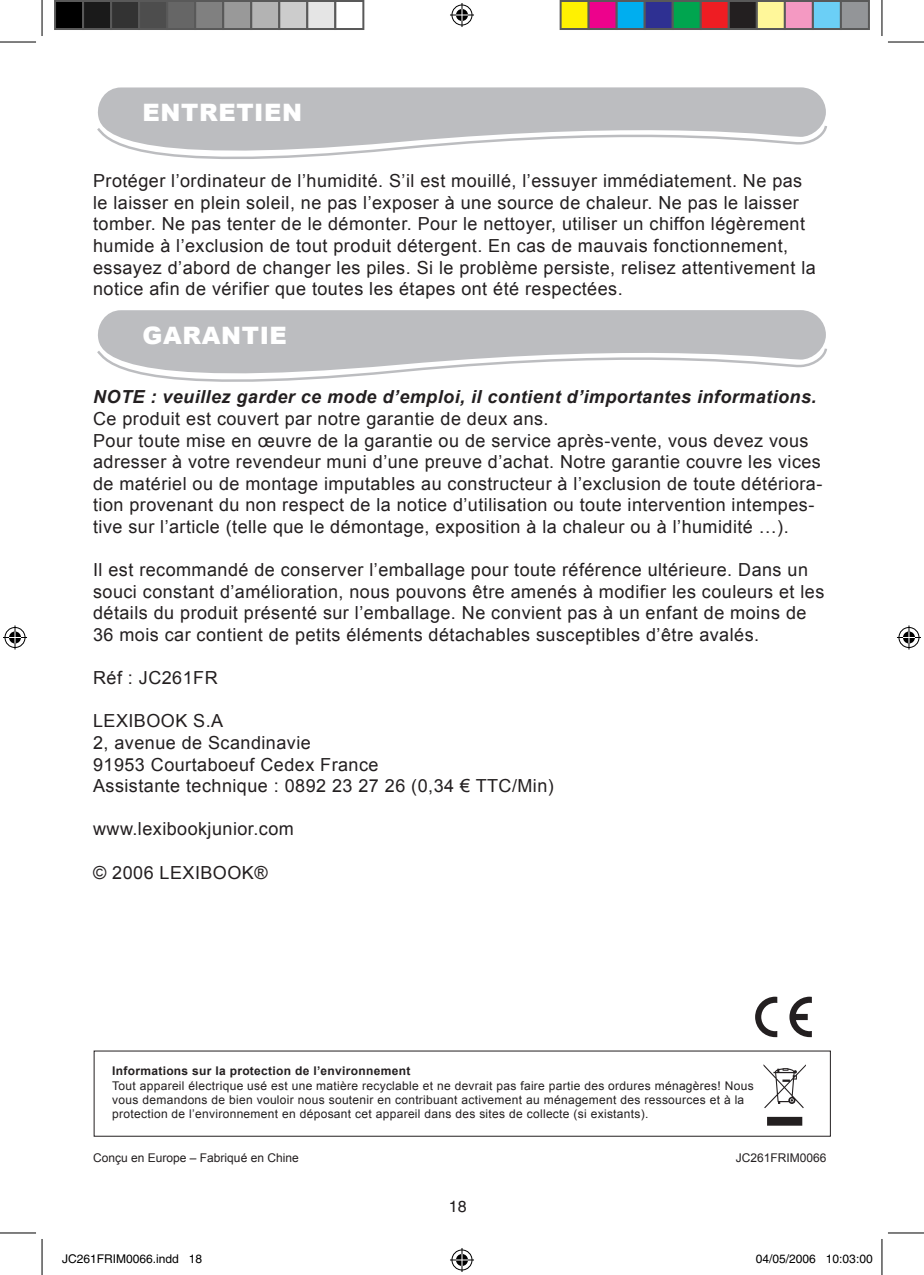
<style>
.page{position:relative;width:924px;height:1275px;background:#fff}
.page>*{position:absolute;margin:0;border:0;box-sizing:border-box;transform-origin:0 0}
.t1{font:900 24px "Arial";letter-spacing:.025em;color:#fff}
.contents{font:18px/21.6px "Arial";letter-spacing:.025em;color:#231f20}
.contents-2{font:italic 700 18px "Arial";letter-spacing:.025em;color:#231f20}
.t2{font:16px "Helvetica";color:#231f20}
.contents-3{font:12px/14.4px "Arial";letter-spacing:.025em;color:#231f20}
.contents-4{font:700 12px "Arial";letter-spacing:.025em;color:#231f20}
.contents-5{font:12px "Arial";color:#231f20}
.t3{font:12px "Helvetica";color:#000}
</style>
<div class="page">
<div style="left:98px;top:87px;width:727px;height:36px;background:#bcbdc0"></div>
<svg style="left:97px;top:123px;width:730px;height:36px"></svg>
<div style="left:98px;top:310px;width:727px;height:36px;background:#bcbdc0"></div>
<svg style="left:97px;top:346px;width:730px;height:36px"></svg>
<svg style="left:763px;top:1064px;width:42px;height:44px"></svg>
<div style="left:766px;top:1116px;width:35px;height:9px;background:#231f20"></div>
<svg style="left:755px;top:996px;width:22px;height:41px"></svg>
<svg style="left:789px;top:996px;width:22px;height:41px"></svg>
<div style="left:791px;top:1014px;width:16px;height:6px;background:#231f20"></div>
<hr style="left:0;top:42px;width:36px;height:1px;background:#000">
<hr style="left:887px;top:42px;width:36px;height:1px;background:#000">
<hr style="left:0;top:1232px;width:36px;height:1px;background:#000">
<hr style="left:887px;top:1232px;width:36px;height:1px;background:#000">
<hr style="left:42px;top:0;width:1px;height:36px;background:#000">
<hr style="left:42px;top:1239px;width:1px;height:36px;background:#000">
<hr style="left:881px;top:0;width:1px;height:36px;background:#000">
<hr style="left:881px;top:1239px;width:1px;height:36px;background:#000">
<svg style="left:450px;top:3px;width:24px;height:24px"></svg>
<svg style="left:450px;top:1248px;width:24px;height:24px"></svg>
<svg style="left:3px;top:625px;width:24px;height:24px"></svg>
<svg style="left:897px;top:625px;width:23px;height:24px"></svg>
<div style="left:55px;top:1px;width:28px;height:28px;background:#000"></div>
<div style="left:54px;top:0;width:30px;height:30px;border:2px solid #595959"></div>
<div style="left:83px;top:1px;width:28px;height:28px;background:#1a1a1a"></div>
<div style="left:82px;top:0;width:30px;height:30px;border:2px solid #595959"></div>
<div style="left:111px;top:1px;width:28px;height:28px;background:#333"></div>
<div style="left:110px;top:0;width:30px;height:30px;border:2px solid #595959"></div>
<div style="left:139px;top:1px;width:28px;height:28px;background:#4d4d4d"></div>
<div style="left:138px;top:0;width:30px;height:30px;border:2px solid #595959"></div>
<div style="left:167px;top:1px;width:28px;height:28px;background:#666"></div>
<div style="left:166px;top:0;width:30px;height:30px;border:2px solid #595959"></div>
<div style="left:195px;top:1px;width:28px;height:28px;background:#808080"></div>
<div style="left:194px;top:0;width:30px;height:30px;border:2px solid #595959"></div>
<div style="left:223px;top:1px;width:28px;height:28px;background:#999"></div>
<div style="left:222px;top:0;width:30px;height:30px;border:2px solid #595959"></div>
<div style="left:251px;top:1px;width:28px;height:28px;background:#b3b3b3"></div>
<div style="left:250px;top:0;width:30px;height:30px;border:2px solid #595959"></div>
<div style="left:279px;top:1px;width:28px;height:28px;background:#ccc"></div>
<div style="left:278px;top:0;width:30px;height:30px;border:2px solid #595959"></div>
<div style="left:307px;top:1px;width:28px;height:28px;background:#e5e5e5"></div>
<div style="left:306px;top:0;width:30px;height:30px;border:2px solid #595959"></div>
<div style="left:334px;top:0;width:30px;height:30px;border:2px solid #595959"></div>
<div style="left:560px;top:1px;width:28px;height:28px;background:#fff101"></div>
<div style="left:559px;top:0;width:30px;height:30px;border:2px solid #595959"></div>
<div style="left:588px;top:1px;width:28px;height:28px;background:#ed028c"></div>
<div style="left:587px;top:0;width:30px;height:30px;border:2px solid #595959"></div>
<div style="left:616px;top:1px;width:28px;height:28px;background:#00aeef"></div>
<div style="left:615px;top:0;width:30px;height:30px;border:2px solid #595959"></div>
<div style="left:644px;top:1px;width:28px;height:28px;background:#2e3092"></div>
<div style="left:643px;top:0;width:30px;height:30px;border:2px solid #595959"></div>
<div style="left:672px;top:1px;width:28px;height:28px;background:#00a54f"></div>
<div style="left:671px;top:0;width:30px;height:30px;border:2px solid #595959"></div>
<div style="left:700px;top:1px;width:28px;height:28px;background:#ee1d23"></div>
<div style="left:699px;top:0;width:30px;height:30px;border:2px solid #595959"></div>
<div style="left:728px;top:1px;width:28px;height:28px;background:#231f20"></div>
<div style="left:727px;top:0;width:30px;height:30px;border:2px solid #595959"></div>
<div style="left:756px;top:1px;width:28px;height:28px;background:#fff79a"></div>
<div style="left:755px;top:0;width:30px;height:30px;border:2px solid #595959"></div>
<div style="left:784px;top:1px;width:28px;height:28px;background:#f499c2"></div>
<div style="left:783px;top:0;width:30px;height:30px;border:2px solid #595959"></div>
<div style="left:812px;top:1px;width:28px;height:28px;background:#6bcff6"></div>
<div style="left:811px;top:0;width:30px;height:30px;border:2px solid #595959"></div>
<div style="left:840px;top:1px;width:28px;height:28px;background:#939598"></div>
<div style="left:839px;top:0;width:30px;height:30px;border:2px solid #595959"></div>
<div style="left:755px;top:1254px;width:7px;height:9px;border:1px solid #fff;border-radius:50%"></div>
<svg style="left:756px;top:1254px;width:6px;height:9px"></svg>
<div style="left:865px;top:1254px;width:7px;height:9px;border:1px solid #fff;border-radius:50%"></div>
<p class="t1" style="left:142px;top:100px;width:161px">ENTRETIEN</p>
<p class="contents" style="left:93px;top:170px;width:723px">Protéger l’ordinateur de l’humidité. S’il est mouillé, l’essuyer immédiatement. Ne pas le laisser en plein soleil, ne pas l’exposer à une source de chaleur. Ne pas le laisser tomber. Ne pas tenter de le démonter. Pour le nettoyer, utiliser un chiffon légèrement humide à l’exclusion de tout produit détergent. En cas de mauvais fonctionnement, essayez d’abord de changer les piles. Si le problème persiste, relisez attentivement la notice afin de vérifier que toutes les étapes ont été respectées.</p>
<p class="t1" style="left:142px;top:322px;width:146px">GARANTIE</p>
<p class="contents-2" style="left:93px;top:387px;width:724px">NOTE : veuillez garder ce mode d’emploi, il contient d’importantes informations.</p>
<p class="contents" style="left:93px;top:408px;width:457px">Ce produit est couvert par notre garantie de deux ans.</p>
<p class="contents" style="left:93px;top:429px;width:730px">Pour toute mise en œuvre de la garantie ou de service après-vente, vous devez vous adresser à votre revendeur muni d’une preuve d’achat. Notre garantie couvre les vices de matériel ou de montage imputables au constructeur à l’exclusion de toute détériora&shy;tion provenant du non respect de la notice d’utilisation ou toute intervention intempes&shy;tive sur l’article (telle que le démontage, exposition à la chaleur ou à l’humidité …).</p>
<p class="contents" style="left:93px;top:559px;width:732px">Il est recommandé de conserver l’emballage pour toute référence ultérieure. Dans un souci constant d’amélioration, nous pouvons être amenés à modifier les couleurs et les détails du produit présenté sur l’emballage. Ne convient pas à un enfant de moins de 36 mois car contient de petits éléments détachables susceptibles d’être avalés.</p>
<p class="contents" style="left:93px;top:667px;width:126px">Réf : JC261FR</p>
<p class="contents" style="left:93px;top:710px;width:132px">LEXIBOOK S.A</p>
<p class="contents" style="left:93px;top:732px;width:219px">2, avenue de Scandinavie</p>
<p class="contents" style="left:93px;top:753px;width:287px">91953 Courtaboeuf Cedex France</p>
<p class="contents" style="left:93px;top:775px;width:462px">Assistante technique : 0892 23 27 26 (0,34 € TTC/Min)</p>
<p class="contents" style="left:93px;top:818px;width:202px">www.lexibookjunior.com</p>
<p class="contents" style="left:93px;top:861px;width:176px">© 2006 LEXIBOOK®</p>
<p class="contents-4" style="left:112px;top:1064px;width:299px">Informations sur la protection de l’environnement</p>
<p class="contents-3" style="left:112px;top:1078px;width:642px">Tout appareil électrique usé est une matière recyclable et ne devrait pas faire partie des ordures ménagères! Nous vous demandons de bien vouloir nous soutenir en contribuant activement au ménagement des ressources et à la protection de l’environnement en déposant cet appareil dans des sites de collecte (si existants).</p>
<p class="contents-5" style="left:93px;top:1151px;width:207px">Conçu en Europe – Fabriqué en Chine</p>
<p class="contents-5" style="left:735px;top:1151px;width:92px">JC261FRIM0066</p>
<p class="t2" style="left:448px;top:1197px;width:19px">18</p>
<p class="t3" style="left:62px;top:1251px;width:142px">JC261FRIM0066.indd 18</p>
<p class="t3" style="left:755px;top:1251px;width:118px">04/05/2006 10:03:00</p>
</div>
